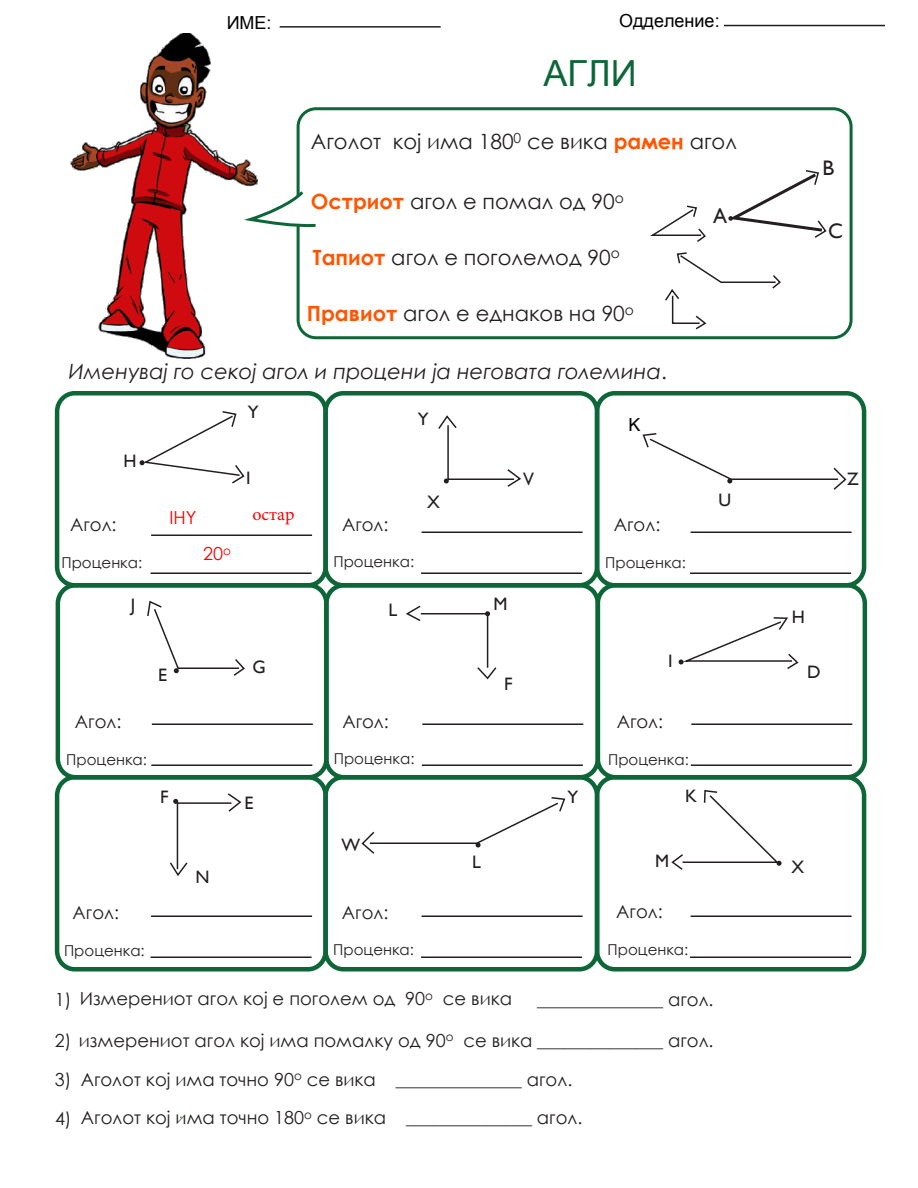
<style>
.page{position:relative;width:918px;height:1188px;background:#fff}
.page>*{position:absolute;margin:0;border:0;box-sizing:border-box;transform-origin:0 0}
.t1{font:36px "Arial";color:#0c6638}
.t2{font:21px "Century Gothic";color:#231f20}
.t3{font:italic 21px "Century Gothic";color:#231f20}
.t4{font:21px "Gill Sans";color:#231f20}
.t5{font:18px "Century Gothic";color:#231f20}
.t6{font:18px "Gill Sans";color:#231f20}
.t7{font:18px "Arial";color:#000}
.t8{font:18px "Century Gothic";color:#f00}
.t9{font:18px "Minion Pro";color:#f00}
.t10{font:15px "Century Gothic";color:#231f20}
.s1{font-weight:700;color:#f50}
.s2{font-style:normal}
</style>
<div class="page">
<div style="left:297px;top:107px;width:556px;height:232px;border:3px solid #0c6638;border-radius:18px"></div>
<svg style="left:728px;top:170px;width:99px;height:68px"></svg>
<svg style="left:140px;top:411px;width:105px;height:73px"></svg>
<svg style="left:642px;top:433px;width:205px;height:57px"></svg>
<svg style="left:258px;top:188px;width:58px;height:40px"></svg>
<svg style="left:650px;top:205px;width:56px;height:37px"></svg>
<svg style="left:665px;top:252px;width:116px;height:78px"></svg>
<div style="left:55px;top:391px;width:273px;height:197px;border:4px solid #0c6638;border-radius:18px"></div>
<div style="left:323px;top:391px;width:276px;height:197px;border:4px solid #0c6638;border-radius:18px"></div>
<div style="left:595px;top:391px;width:271px;height:197px;border:4px solid #0c6638;border-radius:18px"></div>
<hr style="left:151px;top:535px;width:161px;height:1px;background:#231f20">
<hr style="left:151px;top:572px;width:161px;height:2px;background:#231f20">
<hr style="left:422px;top:532px;width:161px;height:1px;background:#231f20">
<hr style="left:421px;top:572px;width:161px;height:2px;background:#231f20">
<hr style="left:691px;top:532px;width:161px;height:1px;background:#231f20">
<hr style="left:690px;top:572px;width:161px;height:2px;background:#231f20">
<svg style="left:438px;top:415px;width:83px;height:72px"></svg>
<div style="left:56px;top:583px;width:273px;height:196px;border:4px solid #0c6638;border-radius:18px"></div>
<div style="left:324px;top:583px;width:276px;height:196px;border:4px solid #0c6638;border-radius:18px"></div>
<div style="left:596px;top:583px;width:271px;height:196px;border:4px solid #0c6638;border-radius:18px"></div>
<hr style="left:152px;top:723px;width:161px;height:2px;background:#231f20">
<hr style="left:151px;top:764px;width:161px;height:2px;background:#231f20">
<hr style="left:422px;top:723px;width:161px;height:2px;background:#231f20">
<hr style="left:422px;top:764px;width:161px;height:2px;background:#231f20">
<hr style="left:691px;top:723px;width:161px;height:2px;background:#231f20">
<hr style="left:691px;top:764px;width:161px;height:2px;background:#231f20">
<svg style="left:361px;top:797px;width:205px;height:57px"></svg>
<div style="left:55px;top:775px;width:273px;height:197px;border:4px solid #0c6638;border-radius:18px"></div>
<div style="left:323px;top:775px;width:276px;height:197px;border:4px solid #0c6638;border-radius:18px"></div>
<div style="left:595px;top:775px;width:271px;height:197px;border:4px solid #0c6638;border-radius:18px"></div>
<hr style="left:151px;top:915px;width:161px;height:2px;background:#231f20">
<hr style="left:151px;top:957px;width:161px;height:1px;background:#231f20">
<hr style="left:422px;top:915px;width:161px;height:2px;background:#231f20">
<hr style="left:421px;top:957px;width:161px;height:1px;background:#231f20">
<hr style="left:691px;top:915px;width:161px;height:2px;background:#231f20">
<hr style="left:690px;top:957px;width:161px;height:1px;background:#231f20">
<svg style="left:147px;top:600px;width:98px;height:76px"></svg>
<svg style="left:406px;top:605px;width:91px;height:75px"></svg>
<svg style="left:679px;top:617px;width:120px;height:52px"></svg>
<svg style="left:170px;top:793px;width:72px;height:83px"></svg>
<svg style="left:671px;top:790px;width:111px;height:80px"></svg>
<img style="left:70px;top:33px;width:188px;height:325px">
<hr style="left:280px;top:26px;width:161px;height:2px;background:#231f20">
<hr style="left:724px;top:25px;width:161px;height:1px;background:#231f20">
<p class="t7" style="left:227px;top:10px;width:46px">ИМЕ:</p>
<p class="t7" style="left:619px;top:9px;width:102px">Одделение:</p>
<p class="t1" style="left:544px;top:50px;width:95px">АГЛИ</p>
<p class="t2" style="left:311px;top:127px;width:428px">Аголот кој има 180<sup>0</sup> се вика <span class="s1">рамен</span> агол</p>
<p class="t2" style="left:311px;top:187px;width:315px"><span class="s1">Остриот</span> агол е помал од 90<sup>о</sup></p>
<p class="t2" style="left:313px;top:242px;width:308px"><span class="s1">Тапиот</span> агол е поголемод 90<sup>о</sup></p>
<p class="t2" style="left:307px;top:299px;width:329px"><span class="s1">Правиот</span> агол е еднаков на 90<sup>о</sup></p>
<p class="t3" style="left:69px;top:356px;width:600px">Именувај го секој агол и процени ја неговата големина<span class="s2">.</span></p>
<p class="t4" style="left:713px;top:203px;width:16px">A</p>
<p class="t6" style="left:124px;top:451px;width:15px">H</p>
<p class="t5" style="left:70px;top:512px;width:48px">Агол:</p>
<p class="t10" style="left:61px;top:552px;width:82px">Проценка:</p>
<p class="t6" style="left:131px;top:594px;width:6px">J</p>
<p class="t6" style="left:248px;top:401px;width:12px">Y</p>
<p class="t8" style="left:169px;top:505px;width:29px">IHY</p>
<p class="t8" style="left:203px;top:541px;width:29px">20<sup>o</sup></p>
<p class="t6" style="left:246px;top:467px;width:6px">I</p>
<p class="t9" style="left:252px;top:502px;width:44px">остар</p>
<p class="t6" style="left:418px;top:409px;width:12px">Y</p>
<p class="t5" style="left:342px;top:512px;width:48px">Агол:</p>
<p class="t10" style="left:333px;top:551px;width:82px">Проценка:</p>
<p class="t6" style="left:427px;top:492px;width:14px">X</p>
<p class="t6" style="left:388px;top:599px;width:10px">L</p>
<p class="t6" style="left:493px;top:593px;width:16px">M</p>
<p class="t6" style="left:523px;top:469px;width:12px">V</p>
<p class="t7" style="left:629px;top:413px;width:14px">K</p>
<p class="t5" style="left:614px;top:512px;width:48px">Агол:</p>
<p class="t10" style="left:605px;top:552px;width:82px">Проценка:</p>
<p class="t6" style="left:718px;top:490px;width:14px">U</p>
<p class="t4" style="left:822px;top:156px;width:13px">B</p>
<p class="t4" style="left:828px;top:219px;width:16px">C</p>
<p class="t6" style="left:847px;top:469px;width:13px">Z</p>
<p class="t6" style="left:792px;top:607px;width:15px">H</p>
<p class="t5" style="left:75px;top:709px;width:48px">Агол:</p>
<p class="t10" style="left:66px;top:749px;width:82px">Проценка:</p>
<p class="t5" style="left:73px;top:900px;width:48px">Агол:</p>
<p class="t10" style="left:64px;top:940px;width:82px">Проценка:</p>
<p class="t6" style="left:668px;top:651px;width:6px">I</p>
<p class="t6" style="left:252px;top:656px;width:15px">G</p>
<p class="t6" style="left:158px;top:664px;width:10px">E</p>
<p class="t6" style="left:807px;top:662px;width:15px">D</p>
<p class="t6" style="left:504px;top:673px;width:10px">F</p>
<p class="t6" style="left:160px;top:786px;width:10px">F</p>
<p class="t6" style="left:195px;top:867px;width:16px">N</p>
<p class="t6" style="left:245px;top:793px;width:10px">E</p>
<p class="t5" style="left:342px;top:709px;width:48px">Агол:</p>
<p class="t10" style="left:334px;top:748px;width:82px">Проценка:</p>
<p class="t6" style="left:342px;top:834px;width:20px">W</p>
<p class="t5" style="left:342px;top:900px;width:48px">Агол:</p>
<p class="t10" style="left:333px;top:939px;width:82px">Проценка:</p>
<p class="t6" style="left:567px;top:786px;width:12px">Y</p>
<p class="t5" style="left:617px;top:709px;width:48px">Агол:</p>
<p class="t10" style="left:608px;top:749px;width:82px">Проценка:</p>
<p class="t6" style="left:685px;top:785px;width:13px">K</p>
<p class="t6" style="left:472px;top:852px;width:10px">L</p>
<p class="t6" style="left:655px;top:850px;width:16px">M</p>
<p class="t5" style="left:616px;top:899px;width:48px">Агол:</p>
<p class="t10" style="left:608px;top:939px;width:82px">Проценка:</p>
<p class="t6" style="left:791px;top:856px;width:14px">X</p>
<p class="t5" style="left:55px;top:986px;width:459px">1) Измерениот агол кој е поголем од 90<sup>о</sup> се вика</p>
<p class="t5" style="left:55px;top:1027px;width:660px">2) измерениот агол кој има помалку од 90<sup>о</sup> се вика ______________ агол.</p>
<p class="t5" style="left:537px;top:987px;width:178px">______________ агол.</p>
<p class="t5" style="left:55px;top:1067px;width:519px">3) Аголот кој има точно 90<sup>о</sup> се вика ______________ агол.</p>
<p class="t5" style="left:55px;top:1105px;width:529px">4) Аголот кој има точно 180<sup>о</sup> се вика ______________ агол.</p>
</div>
